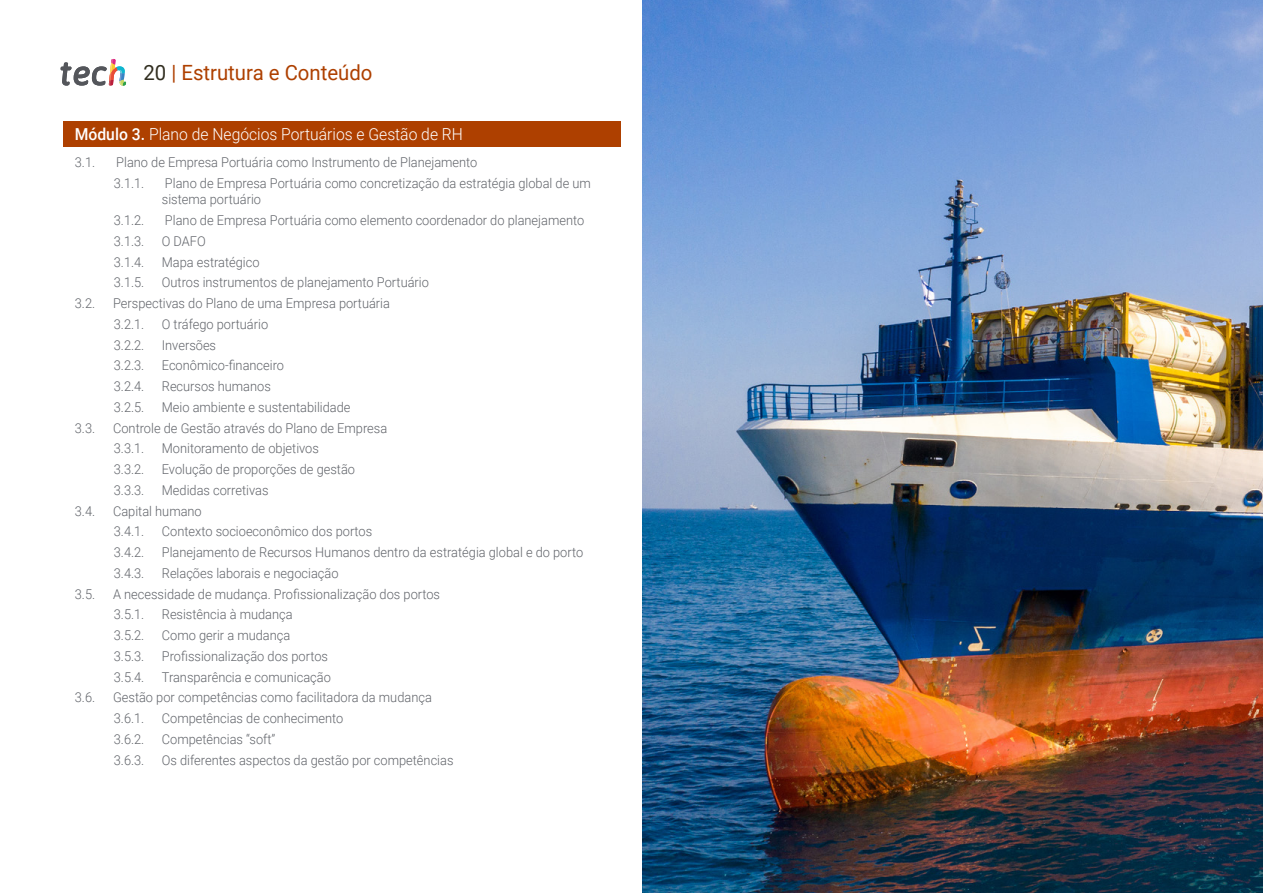
<style>
.page{position:relative;width:1263px;height:893px;background:#fff}
.page>*{position:absolute;margin:0;border:0;box-sizing:border-box;transform-origin:0 0}
.t1{font:21px "Roboto";color:#ae4000}
.t2{font:300 16.5px "Roboto";color:#fff;scale:.95 1}
.t3{font:300 13.5px/20.7px "Roboto";color:#61646a;scale:.95 1}
.s1{color:#312e20}
.s2{font-weight:500}
</style>
<div class="page">
<div style="left:64px;top:121px;width:557px;height:25px;background:#ae4000"></div>
<img style="left:642px;top:0;width:621px;height:893px">
<svg style="left:61px;top:59px;width:65px;height:27px"></svg>
<h1 class="t1" style="left:144px;top:57px;width:231px"><span class="s1">20</span> | Estrutura e Conteúdo</h1>
<p class="t2" style="left:75px;top:123px;width:410px"><span class="s2">Módulo 3.</span> Plano de Negócios Portuários e Gestão de RH</p>
<p class="t3" style="left:75px;top:151px;width:23px">3.1.</p>
<p class="t3" style="left:114px;top:151px;width:384px">Plano de Empresa Portuária como Instrumento de Planejamento<br>3.1.1.</p>
<p class="t3" style="left:162px;top:174px;width:453px;line-height:16.5px">Plano de Empresa Portuária como concretização da estratégia global de um sistema portuário</p>
<p class="t3" style="left:114px;top:209px;width:34px">3.1.2.</p>
<p class="t3" style="left:165px;top:209px;width:443px">Plano de Empresa Portuária como elemento coordenador do planejamento</p>
<p class="t3" style="left:114px;top:230px;width:34px">3.1.3.</p>
<p class="t3" style="left:162px;top:230px;width:48px">O DAFO</p>
<p class="t3" style="left:114px;top:251px;width:34px">3.1.4.</p>
<p class="t3" style="left:162px;top:251px;width:104px">Mapa estratégico</p>
<p class="t3" style="left:114px;top:272px;width:34px">3.1.5.</p>
<p class="t3" style="left:162px;top:272px;width:283px">Outros instrumentos de planejamento Portuário</p>
<p class="t3" style="left:75px;top:292px;width:23px">3.2.</p>
<p class="t3" style="left:113px;top:292px;width:293px">Perspectivas do Plano de uma Empresa portuária<br>3.2.1.</p>
<p class="t3" style="left:162px;top:313px;width:113px">O tráfego portuário</p>
<p class="t3" style="left:114px;top:334px;width:34px">3.2.2.</p>
<p class="t3" style="left:162px;top:334px;width:59px">Inversões</p>
<p class="t3" style="left:114px;top:355px;width:34px">3.2.3.</p>
<p class="t3" style="left:162px;top:355px;width:130px">Econômico-financeiro</p>
<p class="t3" style="left:114px;top:375px;width:34px">3.2.4.</p>
<p class="t3" style="left:162px;top:375px;width:116px">Recursos humanos</p>
<p class="t3" style="left:114px;top:396px;width:34px">3.2.5.</p>
<p class="t3" style="left:162px;top:396px;width:200px">Meio ambiente e sustentabilidade</p>
<p class="t3" style="left:75px;top:417px;width:23px">3.3.</p>
<p class="t3" style="left:113px;top:417px;width:290px">Controle de Gestão através do Plano de Empresa<br>3.3.1.</p>
<p class="t3" style="left:162px;top:438px;width:167px">Monitoramento de objetivos</p>
<p class="t3" style="left:114px;top:458px;width:34px">3.3.2.</p>
<p class="t3" style="left:162px;top:458px;width:205px">Evolução de proporções de gestão</p>
<p class="t3" style="left:114px;top:479px;width:34px">3.3.3.</p>
<p class="t3" style="left:162px;top:479px;width:114px">Medidas corretivas</p>
<p class="t3" style="left:75px;top:500px;width:23px">3.4.</p>
<p class="t3" style="left:113px;top:500px;width:95px">Capital humano<br>3.4.1.</p>
<p class="t3" style="left:162px;top:521px;width:223px">Contexto socioeconômico dos portos</p>
<p class="t3" style="left:114px;top:541px;width:34px">3.4.2.</p>
<p class="t3" style="left:162px;top:541px;width:445px">Planejamento de Recursos Humanos dentro da estratégia global e do porto</p>
<p class="t3" style="left:114px;top:562px;width:34px">3.4.3.</p>
<p class="t3" style="left:162px;top:562px;width:188px">Relações laborais e negociação</p>
<p class="t3" style="left:75px;top:583px;width:23px">3.5.</p>
<p class="t3" style="left:113px;top:583px;width:346px">A necessidade de mudança. Profissionalização dos portos<br>3.5.1.</p>
<p class="t3" style="left:162px;top:604px;width:139px">Resistência à mudança</p>
<p class="t3" style="left:114px;top:624px;width:34px">3.5.2.</p>
<p class="t3" style="left:162px;top:624px;width:137px">Como gerir a mudança</p>
<p class="t3" style="left:114px;top:645px;width:34px">3.5.3.</p>
<p class="t3" style="left:162px;top:645px;width:176px">Profissionalização dos portos</p>
<p class="t3" style="left:114px;top:666px;width:34px">3.5.4.</p>
<p class="t3" style="left:162px;top:666px;width:179px">Transparência e comunicação</p>
<p class="t3" style="left:75px;top:687px;width:23px">3.6.</p>
<p class="t3" style="left:113px;top:687px;width:337px">Gestão por competências como facilitadora da mudança<br>3.6.1.</p>
<p class="t3" style="left:162px;top:707px;width:192px">Competências de conhecimento</p>
<p class="t3" style="left:114px;top:728px;width:34px">3.6.2.</p>
<p class="t3" style="left:162px;top:728px;width:121px">Competências “soft”</p>
<p class="t3" style="left:114px;top:749px;width:34px">3.6.3.</p>
<p class="t3" style="left:162px;top:749px;width:308px">Os diferentes aspectos da gestão por competências</p>
</div>
